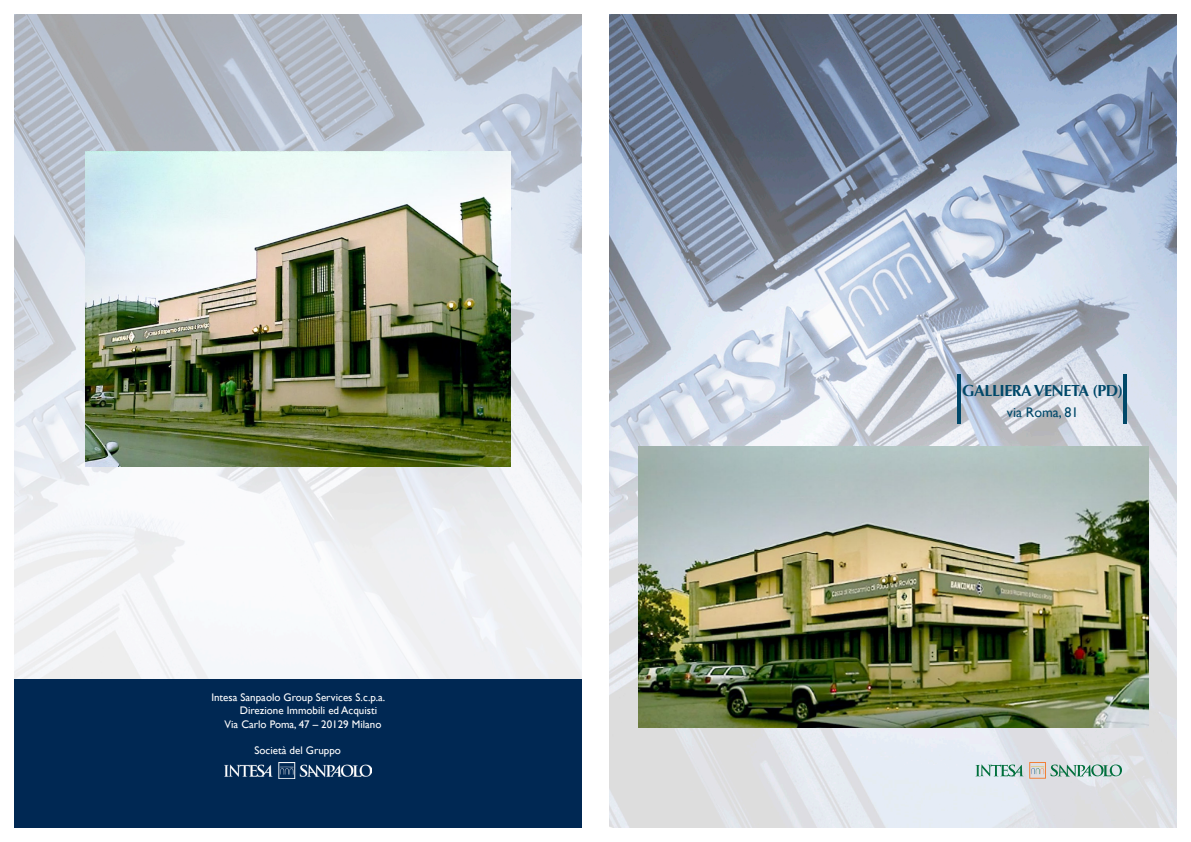
<style>
.page{position:relative;width:1191px;height:842px;background:#fff}
.page>*{position:absolute;margin:0;border:0;box-sizing:border-box;transform-origin:0 0}
.t1{font:700 16px "Optima";letter-spacing:-.03em;color:#004869}
.t2{font:14px "Gill Sans";color:#004869}
.t3{font:11px "Gill Sans";color:#fff}
</style>
<div class="page">
<img style="left:609px;top:14px;width:567px;height:814px">
<img style="left:14px;top:14px;width:567px;height:665px">
<div style="left:14px;top:679px;width:567px;height:149px;background:#002853"></div>
<svg style="left:975px;top:764px;width:48px;height:12px"></svg>
<svg style="left:1029px;top:762px;width:93px;height:17px;background:#b3c6bc"></svg>
<hr style="left:957px;top:374px;width:4px;height:49px;background:#004869">
<hr style="left:1123px;top:374px;width:3px;height:49px;background:#004869">
<img style="left:224px;top:762px;width:147px;height:17px">
<img style="left:638px;top:446px;width:510px;height:281px">
<img style="left:85px;top:151px;width:425px;height:316px">
<p class="t3" style="left:211px;top:691px;width:175px">Intesa Sanpaolo Group Services S.c.p.a.</p>
<p class="t3" style="left:240px;top:704px;width:139px">Direzione Immobili ed Acquisti</p>
<p class="t3" style="left:224px;top:717px;width:158px">Via Carlo Poma, 47 – 20129 Milano</p>
<p class="t3" style="left:254px;top:744px;width:88px">Società del Gruppo</p>
<p class="t1" style="left:962px;top:381px;width:162px">GALLIERA VENETA (PD)</p>
<p class="t2" style="left:1007px;top:404px;width:73px">via Roma, 81</p>
</div>
